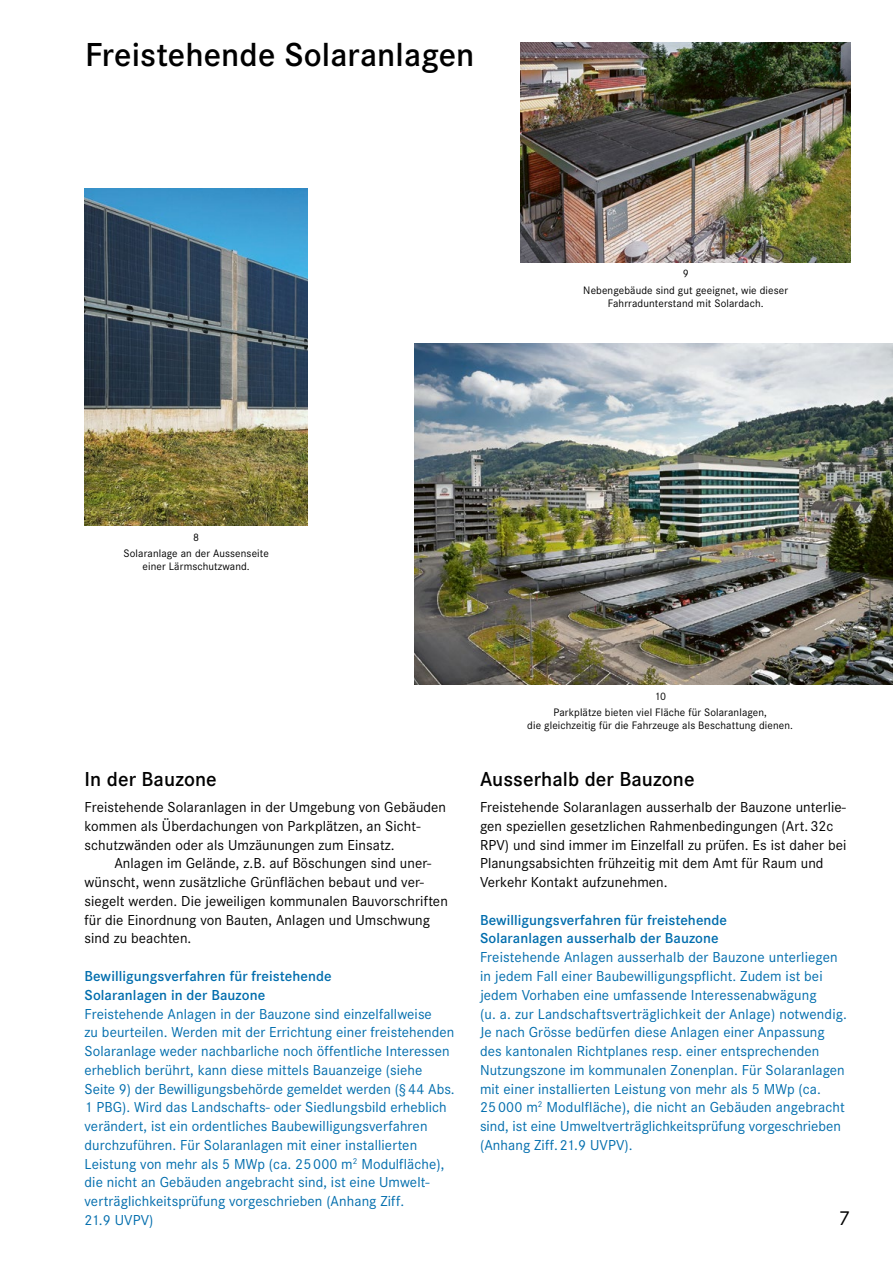
<style>
.page{position:relative;width:893px;height:1263px;background:#fff}
.page>*{position:absolute;margin:0;border:0;box-sizing:border-box;transform-origin:0 0}
.t1{font:600 34.5px "Corporate S";letter-spacing:.005em;color:#000}
.t2{font:600 21px "Corporate S";letter-spacing:.005em;color:#000}
.t3{font:21px "Corporate S";color:#000}
.t4{font:15px/18.8px "Corporate S";letter-spacing:.005em;color:#006dad}
.t5{font:15px/18.8px "Corporate S";letter-spacing:.005em;color:#000}
.t6{font:600 15px/18.8px "Corporate S";letter-spacing:.005em;color:#006dad}
.t7{font:11.25px/16.2px "Corporate S";letter-spacing:.01em;color:#000;text-align:center}
</style>
<div class="page">
<img style="left:415px;top:343px;width:478px;height:342px">
<img style="left:521px;top:43px;width:329px;height:219px">
<img style="left:85px;top:188px;width:223px;height:338px">
<h1 class="t1" style="left:85px;top:35px;width:391px">Freistehende Solaranlagen</h1>
<p class="t7" style="left:583px;top:266px;width:206px">9<br>Nebengebäude sind gut geeignet, wie dieser</p>
<p class="t7" style="left:608px;top:295px;width:157px">Fahrradunterstand mit Solardach.</p>
<p class="t7" style="left:124px;top:529px;width:147px">8<br>Solaranlage an der Aussenseite</p>
<p class="t7" style="left:143px;top:558px;width:109px">einer Lärmschutzwand.</p>
<p class="t7" style="left:553px;top:688px;width:215px">10<br>Parkplätze bieten viel Fläche für Solaranlagen,</p>
<p class="t7" style="left:527px;top:717px;width:267px">die gleichzeitig für die Fahrzeuge als Beschattung dienen.</p>
<h2 class="t2" style="left:85px;top:767px;width:134px">In der Bauzone</h2>
<p class="t5" style="left:85px;top:798px;width:363px">Freistehende Solaranlagen in der Umgebung von Gebäuden kommen als Überdachungen von Parkplätzen, an Sicht&shy;schutzwänden oder als Umzäunungen zum Einsatz.</p>
<p class="t5" style="left:85px;top:854px;width:365px;text-indent:30px">Anlagen im Gelände, z.B. auf Böschungen sind uner&shy;wünscht, wenn zusätzliche Grünflächen bebaut und ver&shy;siegelt werden. Die jeweiligen kommunalen Bauvorschriften für die Einordnung von Bauten, Anlagen und Umschwung sind zu beachten.</p>
<p class="t6" style="left:85px;top:967px;width:249px">Bewilligungsverfahren für freistehende<br>Solaranlagen in der Bauzone</p>
<p class="t4" style="left:85px;top:1004px;width:372px">Freistehende Anlagen in der Bauzone sind einzelfallweise<br>zu beurteilen. Werden mit der Errichtung einer freistehenden Solaranlage weder nachbarliche noch öffentliche Interessen erheblich berührt, kann diese mittels Bauanzeige (siehe Seite 9) der Bewilligungsbehörde gemeldet werden (§44 Abs.<br>1 PBG). Wird das Landschafts- oder Siedlungsbild erheblich verändert, ist ein ordentliches Baubewilligungsverfahren durchzuführen. Für Solaranlagen mit einer installierten Leistung von mehr als 5 MWp (ca. 25000 m<sup>2</sup> Modulfläche), die nicht an Gebäuden angebracht sind, ist eine Umwelt&shy;verträglichkeitsprüfung vorgeschrieben (Anhang Ziff.<br>21.9 UVPV)</p>
<h2 class="t2" style="left:480px;top:767px;width:216px">Ausserhalb der Bauzone</h2>
<p class="t5" style="left:480px;top:798px;width:368px">Freistehende Solaranlagen ausserhalb der Bauzone unterlie&shy;gen speziellen gesetzlichen Rahmenbedingungen (Art.32c RPV) und sind immer im Einzelfall zu prüfen. Es ist daher bei Planungsabsichten frühzeitig mit dem Amt für Raum und Verkehr Kontakt aufzunehmen.</p>
<p class="t6" style="left:480px;top:910px;width:249px">Bewilligungsverfahren für freistehende<br>Solaranlagen ausserhalb der Bauzone</p>
<p class="t4" style="left:480px;top:948px;width:368px">Freistehende Anlagen ausserhalb der Bauzone unterliegen in jedem Fall einer Baubewilligungspflicht. Zudem ist bei jedem Vorhaben eine umfassende Interessenabwägung<br>(u. a. zur Landschaftsverträglichkeit der Anlage) notwendig.<br>Je nach Grösse bedürfen diese Anlagen einer Anpassung des kantonalen Richtplanes resp. einer entsprechenden Nutzungszone im kommunalen Zonenplan. Für Solaranlagen mit einer installierten Leistung von mehr als 5 MWp (ca.<br>25000 m<sup>2</sup> Modulfläche), die nicht an Gebäuden angebracht sind, ist eine Umweltverträglichkeitsprüfung vorgeschrieben (Anhang Ziff.21.9 UVPV).</p>
<h2 class="t3" style="left:839px;top:1206px;width:13px">7</h2>
</div>
